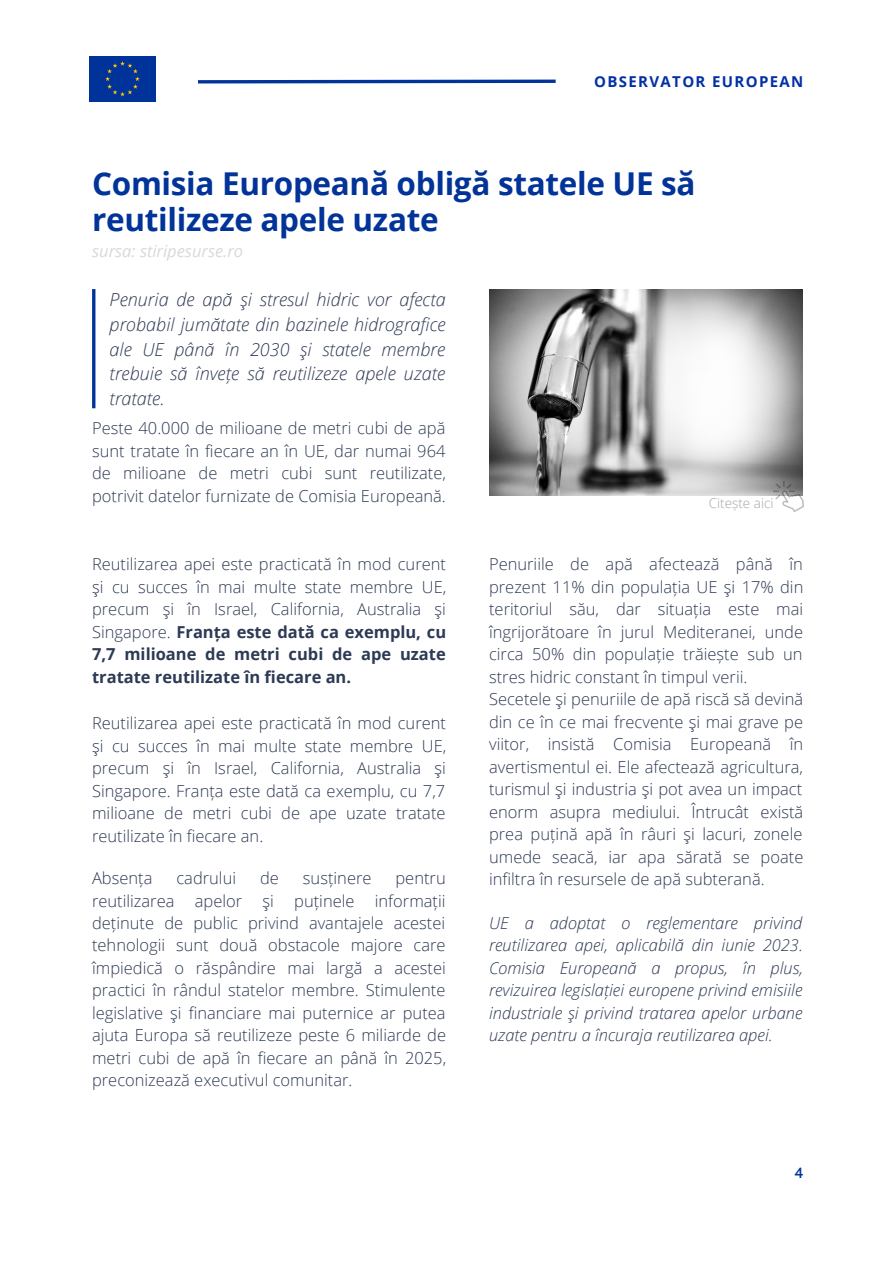
<style>
.page{position:relative;width:893px;height:1264px;background:#fff}
.page>*{position:absolute;margin:0;border:0;box-sizing:border-box;transform-origin:0 0}
.t1{font:700 31.5px/36px "Open Sans";letter-spacing:-.01em;color:#023399}
.t2{font:italic 300 18px/24.8px "Open Sans";color:#2d3a54;text-align:justify}
.t3{font:300 16.5px/22.5px "Open Sans";color:#2d3a54;text-align:justify}
.t4{font:italic 300 16.5px/22.5px "Open Sans";color:#2d3a54;text-align:justify}
.t5{font:italic 16.5px "Open Sans";color:#d9d9d9}
.t6{font:700 15px "Open Sans";letter-spacing:.09em;color:#0330a5}
.t7{font:600 15px "HK Grotesk";color:#023399}
.t8{font:300 13.5px "Open Sans";color:#a6a6a6}
.s1{font-weight:700}
</style>
<div class="page">
<svg style="left:198px;top:79px;width:358px;height:5px;background:#5375b9"></svg>
<div style="left:89px;top:57px;width:67px;height:45px;background:#039"></div>
<hr style="left:92px;top:289px;width:3px;height:119px;background:#023399">
<img style="left:489px;top:289px;width:313px;height:207px">
<img style="left:773px;top:481px;width:30px;height:31px">
<p class="t6" style="left:594px;top:71px;width:211px">OBSERVATOR EUROPEAN</p>
<h1 class="t1" style="left:92px;top:165px;width:605px">Comisia Europeană obligă statele UE să reutilizeze apele uzate</h1>
<p class="t5" style="left:92px;top:240px;width:153px">sursa: stiripesurse.ro</p>
<p class="t2" style="left:110px;top:287px;width:337px">Penuria de apă şi stresul hidric vor afecta probabil jumătate din bazinele hidrografice ale UE până în 2030 şi statele membre trebuie să învețe să reutilizeze apele uzate tratate.</p>
<p class="t3" style="left:92px;top:416px;width:355px">Peste 40.000 de milioane de metri cubi de apă sunt tratate în fiecare an în UE, dar numai 964 de milioane de metri cubi sunt reutilizate, potrivit datelor furnizate de Comisia Europeană.</p>
<p class="t8" style="left:708px;top:493px;width:66px">Citește aici</p>
<p class="t3" style="left:92px;top:552px;width:355px">Reutilizarea apei este practicată în mod curent şi cu succes în mai multe state membre UE, precum şi în Israel, California, Australia şi Singapore. <span class="s1">Franța este dată ca exemplu, cu 7,7 milioane de metri cubi de ape uzate tratate reutilizate în fiecare an.</span></p>
<p class="t3" style="left:92px;top:711px;width:355px">Reutilizarea apei este practicată în mod curent şi cu succes în mai multe state membre UE, precum şi în Israel, California, Australia şi Singapore. Franța este dată ca exemplu, cu 7,7 milioane de metri cubi de ape uzate tratate reutilizate în fiecare an.</p>
<p class="t3" style="left:92px;top:866px;width:62px">Absența</p>
<p class="t3" style="left:176px;top:866px;width:61px">cadrului</p>
<p class="t3" style="left:260px;top:866px;width:20px">de</p>
<p class="t3" style="left:303px;top:866px;width:70px">susținere</p>
<p class="t3" style="left:92px;top:866px;width:355px;text-indent:303px">pentru reutilizarea apelor şi puținele informații deținute de public privind avantajele acestei tehnologii sunt două obstacole majore care împiedică o răspândire mai largă a acestei practici în rândul statelor membre. Stimulente legislative şi financiare mai puternice ar putea ajuta Europa să reutilizeze peste 6 miliarde de metri cubi de apă în fiecare an până în 2025, preconizează executivul comunitar.</p>
<p class="t3" style="left:489px;top:552px;width:316px;text-align:left">Penuriile de apă afectează până în prezent 11% din populația UE şi 17% din teritoriul său, dar situația este mai îngrijorătoare în jurul Mediteranei, unde circa 50% din populație trăiește sub un stres hidric constant în timpul verii.<br>Secetele şi penuriile de apă riscă să devină din ce în ce mai frecvente şi mai grave pe viitor, insistă Comisia Europeană în avertismentul ei. Ele afectează agricultura, turismul şi industria şi pot avea un impact enorm asupra mediului. Întrucât există prea puțină apă în râuri şi lacuri, zonele umede seacă, iar apa sărată se poate infiltra în resursele de apă subterană.</p>
<p class="t4" style="left:489px;top:911px;width:315px">UE a adoptat o reglementare privind reutilizarea apei, aplicabilă din iunie 2023.<br>Comisia Europeană a propus, în plus, revizuirea legislației europene privind emisiile industriale şi privind tratarea apelor urbane uzate pentru a încuraja reutilizarea apei.</p>
<p class="t7" style="left:794px;top:1164px;width:10px">4</p>
</div>
